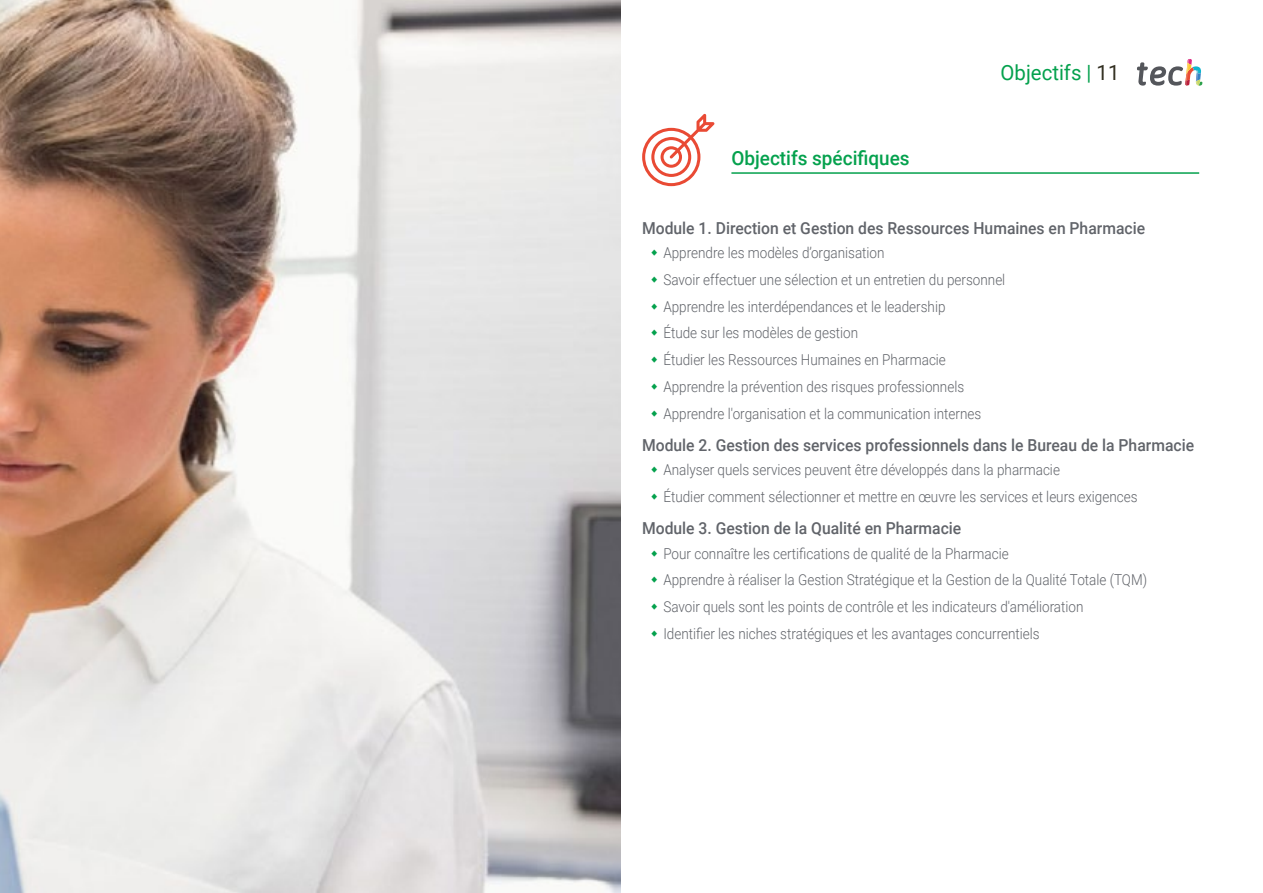
<style>
.page{position:relative;width:1263px;height:893px;background:#fff}
.page>*{position:absolute;margin:0;border:0;box-sizing:border-box;transform-origin:0 0}
.t1{font:21px "Roboto";color:#04a14d}
.t2{font:500 19.5px "Roboto";color:#04a14d}
.t3{font:500 16.5px "Roboto";color:#61646a;scale:.95 1}
.t4{font:300 15px/26.7px "Roboto";color:#61646a;scale:.9 1}
.s1{color:#312e20}
</style>
<div class="page">
<img style="left:0;top:0;width:621px;height:893px">
<svg style="left:1137px;top:59px;width:65px;height:27px"></svg>
<hr style="left:731px;top:172px;width:468px;height:2px;background:#04a14d">
<svg style="left:642px;top:114px;width:72px;height:72px"></svg>
<h2 class="t2" style="left:731px;top:144px;width:180px">Objectifs spécifiques</h2>
<h1 class="t1" style="left:1000px;top:57px;width:120px">Objectifs | <span class="s1">11</span></h1>
<p class="t3" style="left:642px;top:216px;width:531px">Module 1. Direction et Gestion des Ressources Humaines en Pharmacie</p>
<p class="t4" style="left:663px;top:239px;width:381px">Apprendre les modèles d’organisation<br>Savoir effectuer une sélection et un entretien du personnel Apprendre les interdépendances et le leadership<br>Étude sur les modèles de gestion<br>Étudier les Ressources Humaines en Pharmacie Apprendre la prévention des risques professionnels Apprendre l'organisation et la communication internes</p>
<p class="t3" style="left:642px;top:433px;width:582px">Module 2. Gestion des services professionnels dans le Bureau de la Pharmacie</p>
<p class="t4" style="left:663px;top:456px;width:528px">Analyser quels services peuvent être développés dans la pharmacie<br>Étudier comment sélectionner et mettre en œuvre les services et leurs exigences</p>
<p class="t3" style="left:642px;top:517px;width:337px">Module 3. Gestion de la Qualité en Pharmacie</p>
<p class="t4" style="left:663px;top:539px;width:539px">Pour connaître les certifications de qualité de la Pharmacie<br>Apprendre à réaliser la Gestion Stratégique et la Gestion de la Qualité Totale (TQM)<br>Savoir quels sont les points de contrôle et les indicateurs d'amélioration<br>Identifier les niches stratégiques et les avantages concurrentiels</p>
</div>
